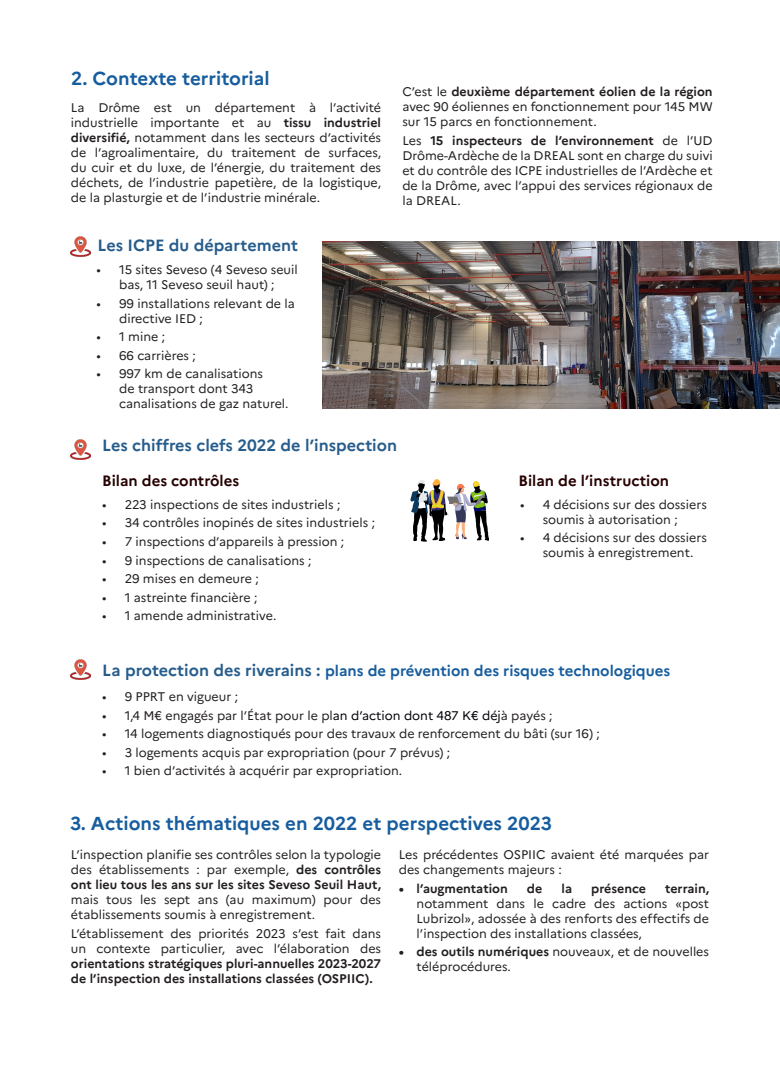
<style>
.page{position:relative;width:780px;height:1088px;background:#fff}
.page>*{position:absolute;margin:0;border:0;box-sizing:border-box;transform-origin:0 0}
.t1{font:700 18.75px "Marianne";color:#175d9e}
.Style_de_paragraphe_1{font:700 16.25px "Marianne";color:#275d8c}
.Style_de_paragraphe_1-2{font:700 15px "Marianne";color:#175d9e}
.t2{font:700 15px "Marianne";color:#270000}
.t3{font:12.5px/15px "Marianne";color:#231f20;text-align:justify}
.t4{font:700 12.5px/15px "Marianne";color:#231f20;text-align:justify}
.s1{font-weight:700}
.s2{font-size:16.25px;color:#275d8c}
.s3{color:#000007}
.s4{font-weight:400}
</style>
<div class="page">
<img style="left:70px;top:236px;width:20px;height:20px">
<img style="left:322px;top:242px;width:458px;height:166px">
<img style="left:70px;top:439px;width:20px;height:20px">
<img style="left:70px;top:659px;width:20px;height:20px">
<svg style="left:410px;top:479px;width:78px;height:63px"></svg>
<p class="t1" style="left:71px;top:64px;width:200px">2. Contexte territorial</p>
<p class="t3" style="left:71px;top:99px;width:312px">La Drôme est un département à l’activité industrielle importante et au <span class="s1">tissu industriel diversifié,</span> notamment dans les secteurs d’activités de l’agroalimentaire, du traitement de surfaces, du cuir et du luxe, de l’énergie, du traitement des déchets, de l’industrie papetière, de la logistique, de la plasturgie et de l’industrie minérale.</p>
<p class="Style_de_paragraphe_1" style="left:97px;top:233px;width:202px">Les ICPE du département</p>
<p class="t3" style="left:97px;top:261px;width:202px;text-align:center">• 15 sites Seveso (4 Seveso seuil bas, 11 Seveso seuil haut) ;</p>
<p class="t3" style="left:119px;top:295px;width:177px;text-indent:-22px">• 99 installations relevant de la directive IED ;</p>
<p class="t3" style="left:97px;top:328px;width:70px">• 1 mine ;</p>
<p class="t3" style="left:97px;top:347px;width:101px">• 66 carrières ;</p>
<p class="t3" style="left:119px;top:365px;width:171px;text-align:left;text-indent:-22px">• 997 km de canalisations<br>de transport dont 343 canalisations de gaz naturel.</p>
<p class="t3" style="left:402px;top:83px;width:312px">C’est le <span class="s1">deuxième département éolien de la région </span>avec 90 éoliennes en fonctionnement pour 145 MW sur 15 parcs en fonctionnement.</p>
<p class="t3" style="left:402px;top:132px;width:312px">Les <span class="s1">15 inspecteurs de l’environnement</span> de l’UD Drôme-Ardèche de la DREAL sont en charge du suivi et du contrôle des ICPE industrielles de l’Ardèche et de la Drôme, avec l’appui des services régionaux de la DREAL.</p>
<p class="Style_de_paragraphe_1" style="left:102px;top:432px;width:296px">Les chiffres clefs 2022 de l’inspection</p>
<p class="t2" style="left:102px;top:469px;width:138px">Bilan des contrôles</p>
<p class="t2" style="left:518px;top:469px;width:152px">Bilan de l’instruction</p>
<p class="t3" style="left:102px;top:496px;width:240px">• 223 inspections de sites industriels ;</p>
<p class="t3" style="left:102px;top:514px;width:274px">• 34 contrôles inopinés de sites industriels ;</p>
<p class="t3" style="left:102px;top:533px;width:243px">• 7 inspections d’appareils à pression ;</p>
<p class="t3" style="left:102px;top:552px;width:211px">• 9 inspections de canalisations ;</p>
<p class="t3" style="left:102px;top:570px;width:158px">• 29 mises en demeure ;</p>
<p class="t3" style="left:102px;top:589px;width:157px">• 1 astreinte financière ;</p>
<p class="t3" style="left:102px;top:607px;width:176px">• 1 amende administrative.</p>
<p class="t3" style="left:520px;top:496px;width:188px;text-align:center">• 4 décisions sur des dossiers soumis à autorisation ;</p>
<p class="t3" style="left:542px;top:529px;width:166px;text-indent:-22px">• 4 décisions sur des dossiers soumis à enregistrement.</p>
<p class="Style_de_paragraphe_1-2" style="left:102px;top:659px;width:569px"><span class="s2">La protection des riverains :</span> plans de prévention des risques technologiques</p>
<p class="t3" style="left:102px;top:688px;width:137px">• 9 PPRT en vigueur ;</p>
<p class="t3" style="left:102px;top:707px;width:452px">• 1,4 M€ engagés par l’État pour le pl<span class="s3">an d’action dont 487 K€ déj</span>à payés ;</p>
<p class="t3" style="left:102px;top:725px;width:499px">• 14 logements diagnostiqués pour des travaux de renforcement du bâti (sur 16) ;</p>
<p class="t3" style="left:102px;top:744px;width:349px">• 3 logements acquis par expropriation (pour 7 prévus) ;</p>
<p class="t3" style="left:102px;top:762px;width:301px">• 1 bien d’activités à acquérir par expropriation.</p>
<p class="t1" style="left:70px;top:809px;width:483px">3. Actions thématiques en 2022 et perspectives 2023</p>
<p class="t3" style="left:71px;top:846px;width:312px">L’inspection planifie ses contrôles selon la typologie des établissements : par exemple, <span class="s1">des contrôles ont lieu tous les ans sur les sites Seveso Seuil Haut, </span>mais tous les sept ans (au maximum) pour des établissements soumis à enregistrement.</p>
<p class="t4" style="left:71px;top:925px;width:312px"><span class="s4">L’établissement des priorités 2023 s’est fait dans un contexte particulier, avec l’élaboration des </span>orientations stratégiques pluri-annuelles 2023-2027 de l’inspection des installations classées (OSPIIC).</p>
<p class="t3" style="left:399px;top:846px;width:312px">Les précédentes OSPIIC avaient été marquées par des changements majeurs :</p>
<p class="t4" style="left:399px;top:880px;width:110px">• l’augmentation</p>
<p class="t4" style="left:527px;top:880px;width:17px">de</p>
<p class="t4" style="left:561px;top:880px;width:12px">la</p>
<p class="t4" style="left:591px;top:880px;width:56px">présence</p>
<p class="t3" style="left:416px;top:880px;width:294px;text-indent:248px"><span class="s1">terrain, </span>notamment dans le cadre des actions «post Lubrizol», adossée à des renforts des effectifs de l’inspection des installations classées,</p>
<p class="t3" style="left:416px;top:943px;width:294px;text-indent:-18px"><span class="s1">• des outils numériques</span> nouveaux, et de nouvelles téléprocédures.</p>
</div>
